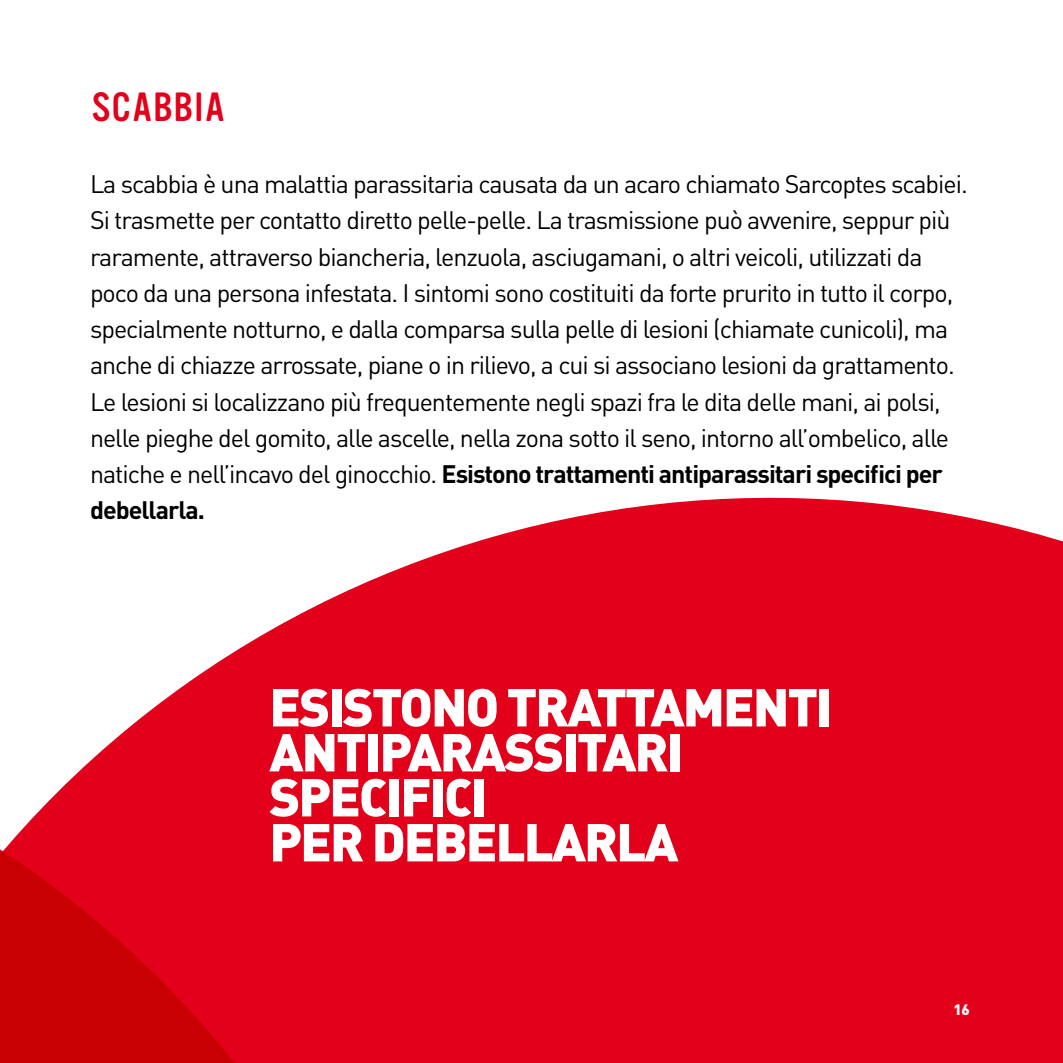
<style>
.page{position:relative;width:1063px;height:1063px;background:#fff}
.page>*{position:absolute;margin:0;border:0;box-sizing:border-box;transform-origin:0 0}
.t1{font:52.5px/45px "DIN Black Alternate";letter-spacing:.05em;color:#fff}
.t2{font:40px "Vinyl";color:#e2001a}
.t3{font:25px/36.2px "DIN";letter-spacing:-.04em;color:#000}
.t4{font:900 15px "DIN";color:#fff}
.s1{font-weight:700}
</style>
<div class="page">
<div style="left:472px;top:497px;width:591px;height:566px;background:#e2001a"></div>
<svg style="left:0;top:543px;width:596px;height:520px;fill:#e2001a"></svg>
<h2 class="t2" style="left:90px;top:85px;width:138px">SCABBIA</h2>
<p class="t3" style="left:90px;top:165px;width:879px">La scabbia è una malattia parassitaria causata da un acaro chiamato Sarcoptes scabiei.<br>Si trasmette per contatto diretto pelle-pelle. La trasmissione può avvenire, seppur più raramente, attraverso biancheria, lenzuola, asciugamani, o altri veicoli, utilizzati da poco da una persona infestata. I sintomi sono costituiti da forte prurito in tutto il corpo, specialmente notturno, e dalla comparsa sulla pelle di lesioni (chiamate cunicoli), ma anche di chiazze arrossate, piane o in rilievo, a cui si associano lesioni da grattamento.<br>Le lesioni si localizzano più frequentemente negli spazi fra le dita delle mani, ai polsi, nelle pieghe del gomito, alle ascelle, nella zona sotto il seno, intorno all’ombelico, alle natiche e nell’incavo del ginocchio. <span class="s1">Esistono trattamenti antiparassitari specifici per debellarla.</span></p>
<h1 class="t1" style="left:269px;top:682px;width:557px">ESISTONO TRATTAMENTI<br>ANTIPARASSITARI<br>SPECIFICI<br>PER DEBELLARLA</h1>
<p class="t4" style="left:954px;top:1000px;width:18px">16</p>
</div>
